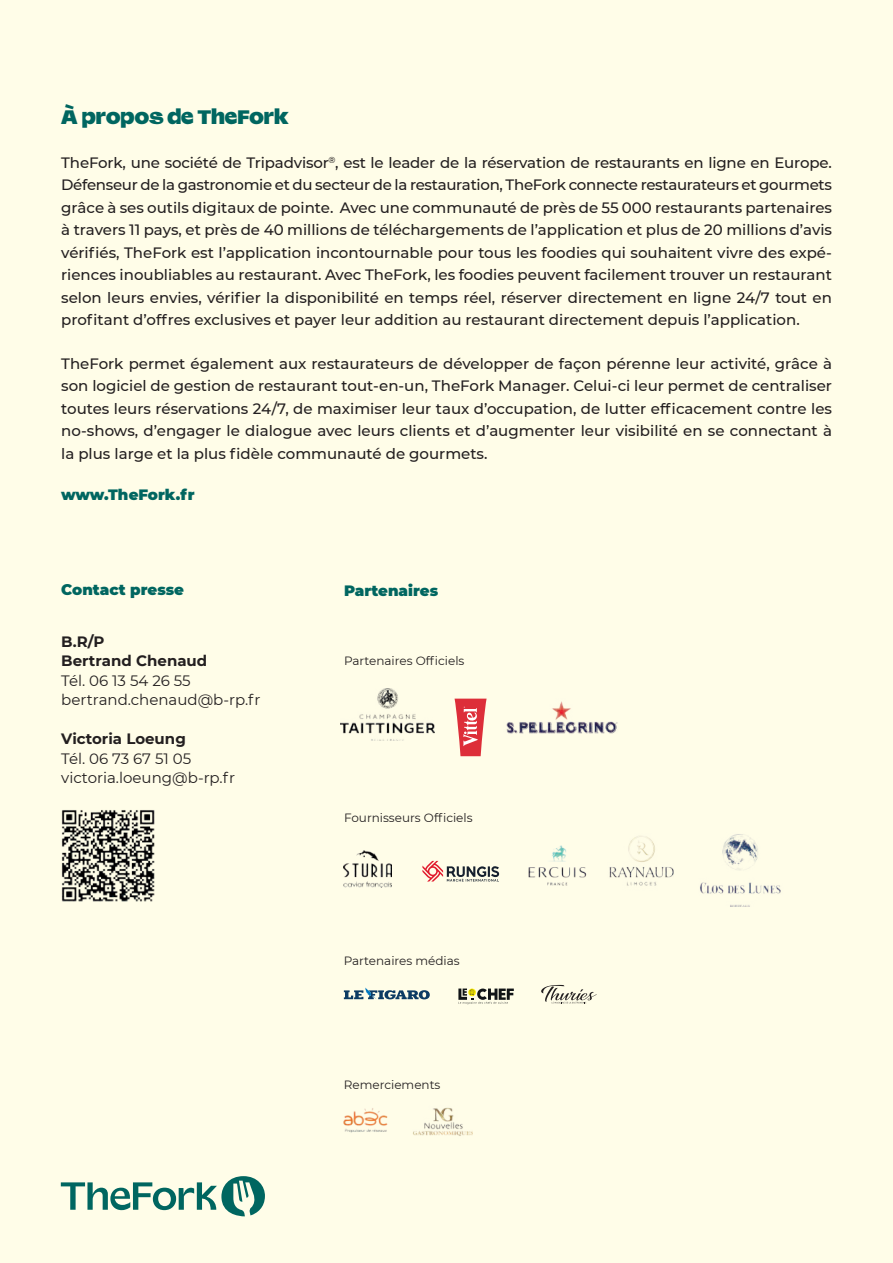
<style>
.page{position:relative;width:893px;height:1263px;background:#fffde8}
.page>*{position:absolute;margin:0;border:0;box-sizing:border-box;transform-origin:0 0}
.t1{font:900 19.5px "Valizas";color:#006660}
.t2{font:500 15px/22.5px "Montserrat";color:#231f20;text-align:justify}
.t3{font:15px/19.5px "Montserrat";color:#231f20}
.t4{font:900 15px "Montserrat";color:#006660}
.t5{font:700 15px/19.5px "Montserrat";color:#231f20}
.t6{font:12px "Montserrat";color:#231f20}
</style>
<div class="page">
<svg style="left:344px;top:987px;width:86px;height:12px"></svg>
<svg style="left:458px;top:988px;width:55px;height:16px"></svg>
<svg style="left:541px;top:985px;width:56px;height:18px"></svg>
<img style="left:343px;top:1108px;width:45px;height:25px">
<img style="left:413px;top:1108px;width:60px;height:28px">
<img style="left:61px;top:810px;width:94px;height:92px">
<svg style="left:61px;top:1176px;width:204px;height:40px"></svg>
<img style="left:700px;top:834px;width:81px;height:73px">
<img style="left:343px;top:851px;width:49px;height:37px">
<svg style="left:422px;top:861px;width:77px;height:20px"></svg>
<img style="left:341px;top:688px;width:94px;height:52px">
<img style="left:506px;top:701px;width:112px;height:33px">
<svg style="left:455px;top:699px;width:32px;height:57px"></svg>
<img style="left:609px;top:836px;width:64px;height:50px">
<img style="left:528px;top:845px;width:59px;height:41px">
<h1 class="t1" style="left:61px;top:100px;width:229px">À propos de TheFork</h1>
<p class="t2" style="left:61px;top:150px;width:772px">TheFork, une société de Tripadvisor<sup>®</sup>, est le leader de la réservation de restaurants en ligne en Europe.<br>Défenseur de la gastronomie et du secteur de la restauration, TheFork connecte restaurateurs et gourmets grâce à ses outils digitaux de pointe. Avec une communauté de près de 55 000 restaurants partenaires à travers 11 pays, et près de 40 millions de téléchargements de l’application et plus de 20 millions d’avis vérifiés, TheFork est l’application incontournable pour tous les foodies qui souhaitent vivre des expé&shy;riences inoubliables au restaurant. Avec TheFork, les foodies peuvent facilement trouver un restaurant selon leurs envies, vérifier la disponibilité en temps réel, réserver directement en ligne 24/7 tout en profitant d’offres exclusives et payer leur addition au restaurant directement depuis l’application.</p>
<p class="t2" style="left:61px;top:352px;width:772px">TheFork permet également aux restaurateurs de développer de façon pérenne leur activité, grâce à son logiciel de gestion de restaurant tout-en-un, TheFork Manager. Celui-ci leur permet de centraliser toutes leurs réservations 24/7, de maximiser leur taux d’occupation, de lutter efficacement contre les no-shows, d’engager le dialogue avec leurs clients et d’augmenter leur visibilité en se connectant à la plus large et la plus fidèle communauté de gourmets.</p>
<p class="t4" style="left:61px;top:483px;width:135px">www.TheFork.fr</p>
<p class="t4" style="left:61px;top:578px;width:124px">Contact presse</p>
<p class="t5" style="left:61px;top:631px;width:148px">B.R/P<br>Bertrand Chenaud</p>
<p class="t3" style="left:61px;top:670px;width:201px">Tél. 06 13 54 26 55 bertrand.chenaud@b-rp.fr</p>
<p class="t5" style="left:61px;top:728px;width:126px">Victoria Loeung</p>
<p class="t3" style="left:61px;top:748px;width:175px">Tél. 06 73 67 51 05 victoria.loeung@b-rp.fr</p>
<p class="t4" style="left:344px;top:579px;width:96px">Partenaires</p>
<p class="t6" style="left:344px;top:653px;width:122px">Partenaires Officiels</p>
<p class="t6" style="left:344px;top:810px;width:130px">Fournisseurs Officiels</p>
<p class="t6" style="left:344px;top:952px;width:118px">Partenaires médias</p>
<p class="t6" style="left:344px;top:1076px;width:98px">Remerciements</p>
</div>
